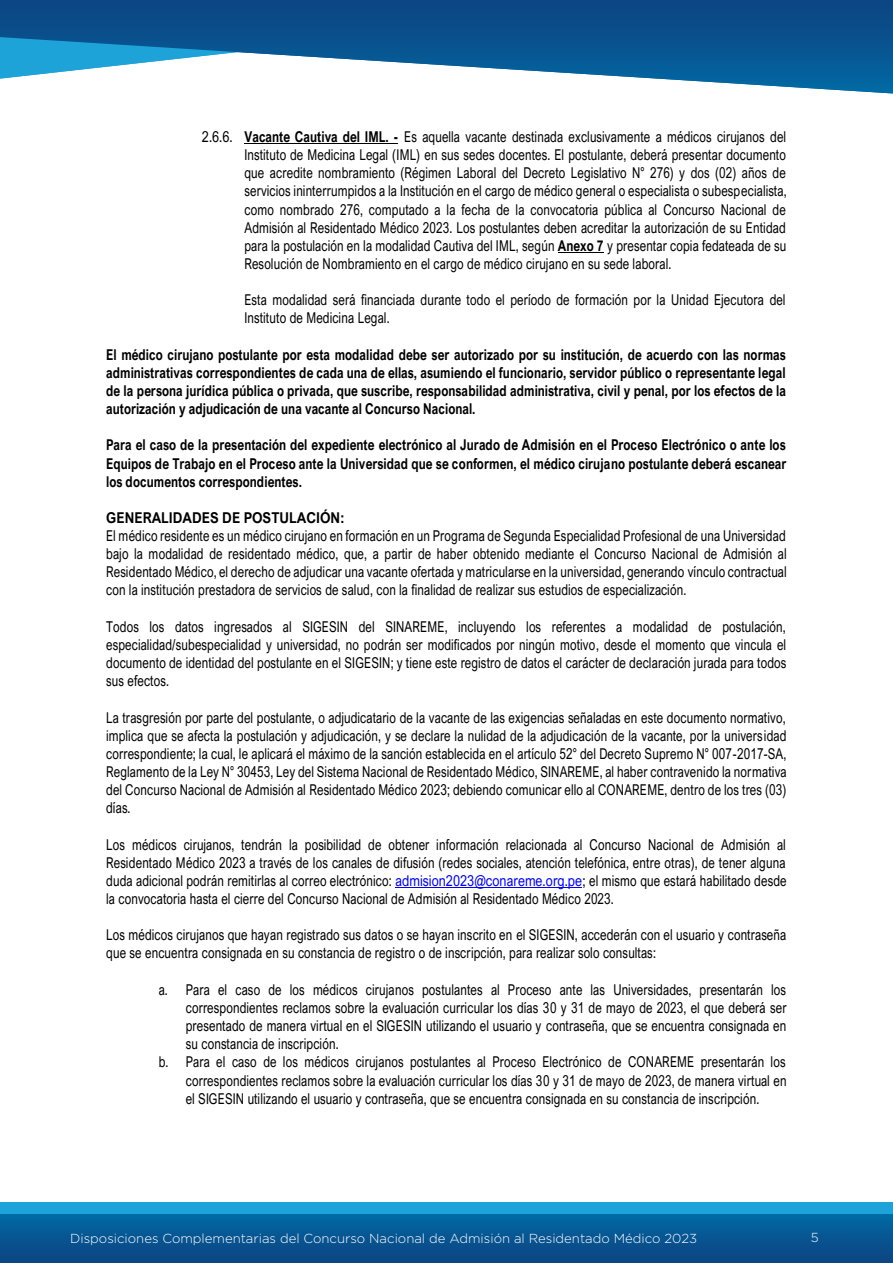
<style>
.page{position:relative;width:893px;height:1263px;background:#fff}
.page>*{position:absolute;margin:0;border:0;box-sizing:border-box;transform-origin:0 0}
.t1{font:15px/18.1px "Arial Nova";letter-spacing:.015em;color:#000;text-align:justify;scale:.78 1}
.t2{font:15px/18.1px "Arial Nova";letter-spacing:.015em;color:#000;text-align:justify;scale:.85 1}
.t3{font:700 15px/18.1px "Arial Nova";letter-spacing:.005em;color:#000;text-align:justify;scale:.8 1}
.t4{font:700 15px "Arial Nova";letter-spacing:.005em;color:#000;scale:.9 1}
.t5{font:300 13.05px "Gotham";color:#fff}
.s1{font-weight:700}
.s2{color:#00f}
</style>
<div class="page">
<div style="left:0;top:1202px;width:893px;height:50px;background:#1da3d8"></div>
<div style="left:0;top:1214px;width:893px;height:49px;background:linear-gradient(to bottom,#0169a3,#0d4381)"></div>
<svg style="left:0;top:0;width:893px;height:93px"></svg>
<hr style="left:244px;top:143px;width:154px;height:1px;background:#000">
<hr style="left:558px;top:252px;width:46px;height:1px;background:#000">
<hr style="left:396px;top:887px;width:186px;height:1px;background:#00f">
<p class="t2" style="left:244px;top:128px;width:639px;text-indent:-42px">2.6.6. <span class="s1">Vacante Cautiva del IML. -</span> Es aquella vacante destinada exclusivamente a médicos cirujanos del Instituto de Medicina Legal (IML) en sus sedes docentes. El postulante, deberá presentar documento que acredite nombramiento (Régimen Laboral del Decreto Legislativo N° 276) y dos (02) años de servicios ininterrumpidos a la Institución en el cargo de médico general o especialista o subespecialista, como nombrado 276, computado a la fecha de la convocatoria pública al Concurso Nacional de Admisión al Residentado Médico 2023. Los postulantes deben acreditar la autorización de su Entidad para la postulación en la modalidad Cautiva del IML, según <span class="s1">Anexo 7</span> y presentar copia fedateada de su Resolución de Nombramiento en el cargo de médico cirujano en su sede laboral.</p>
<p class="t1" style="left:244px;top:291px;width:695px">Esta modalidad será financiada durante todo el período de formación por la Unidad Ejecutora del<br>Instituto de Medicina Legal.</p>
<p class="t3" style="left:106px;top:345px;width:851px">El médico cirujano postulante por esta modalidad debe ser autorizado por su institución, de acuerdo con las normas administrativas correspondientes de cada una de ellas, asumiendo el funcionario, servidor público o representante legal de la persona jurídica pública o privada, que suscribe, responsabilidad administrativa, civil y penal, por los efectos de la autorización y adjudicación de una vacante al Concurso Nacional.</p>
<p class="t3" style="left:106px;top:436px;width:852px">Para el caso de la presentación del expediente electrónico al Jurado de Admisión en el Proceso Electrónico o ante los Equipos de Trabajo en el Proceso ante la Universidad que se conformen, el médico cirujano postulante deberá escanear los documentos correspondientes.</p>
<p class="t4" style="left:106px;top:509px;width:266px">GENERALIDADES DE POSTULACIÓN:</p>
<p class="t1" style="left:106px;top:527px;width:874px">El médico residente es un médico cirujano en formación en un Programa de Segunda Especialidad Profesional de una Universidad bajo la modalidad de residentado médico, que, a partir de haber obtenido mediante el Concurso Nacional de Admisión al Residentado Médico, el derecho de adjudicar una vacante ofertada y matricularse en la universidad, generando vínculo contractual con la institución prestadora de servicios de salud, con la finalidad de realizar sus estudios de especialización.</p>
<p class="t1" style="left:106px;top:617px;width:873px">Todos los datos ingresados al SIGESIN del SINAREME, incluyendo los referentes a modalidad de postulación, especialidad/subespecialidad y universidad, no podrán ser modificados por ningún motivo, desde el momento que vincula el documento de identidad del postulante en el SIGESIN; y tiene este registro de datos el carácter de declaración jurada para todos sus efectos.</p>
<p class="t1" style="left:106px;top:708px;width:874px">La trasgresión por parte del postulante, o adjudicatario de la vacante de las exigencias señaladas en este documento normativo, implica que se afecta la postulación y adjudicación, y se declare la nulidad de la adjudicación de la vacante, por la universidad correspondiente; la cual, le aplicará el máximo de la sanción establecida en el artículo 52° del Decreto Supremo N° 007-2017-SA, Reglamento de la Ley N° 30453, Ley del Sistema Nacional de Residentado Médico, SINAREME, al haber contravenido la normativa del Concurso Nacional de Admisión al Residentado Médico 2023; debiendo comunicar ello al CONAREME, dentro de los tres (03) días.</p>
<p class="t1" style="left:106px;top:835px;width:874px">Los médicos cirujanos, tendrán la posibilidad de obtener información relacionada al Concurso Nacional de Admisión al Residentado Médico 2023 a través de los canales de difusión (redes sociales, atención telefónica, entre otras), de tener alguna duda adicional podrán remitirlas al correo electrónico: <span class="s2">admision2023@conareme.org.pe</span>; el mismo que estará habilitado desde la convocatoria hasta el cierre del Concurso Nacional de Admisión al Residentado Médico 2023.</p>
<p class="t1" style="left:106px;top:926px;width:873px">Los médicos cirujanos que hayan registrado sus datos o se hayan inscrito en el SIGESIN, accederán con el usuario y contraseña que se encuentra consignada en su constancia de registro o de inscripción, para realizar solo consultas:</p>
<p class="t1" style="left:159px;top:980px;width:806px">a. Para el caso de los médicos cirujanos postulantes al Proceso ante las Universidades, presentarán los</p>
<p class="t1" style="left:186px;top:998px;width:772px">correspondientes reclamos sobre la evaluación curricular los días 30 y 31 de mayo de 2023, el que deberá ser</p>
<p class="t1" style="left:186px;top:1017px;width:771px">presentado de manera virtual en el SIGESIN utilizando el usuario y contraseña, que se encuentra consignada en</p>
<p class="t1" style="left:186px;top:1035px;width:197px">su constancia de inscripción.</p>
<p class="t1" style="left:159px;top:1053px;width:805px">b. Para el caso de los médicos cirujanos postulantes al Proceso Electrónico de CONAREME presentarán los</p>
<p class="t1" style="left:186px;top:1071px;width:772px">correspondientes reclamos sobre la evaluación curricular los días 30 y 31 de mayo de 2023, de manera virtual en</p>
<p class="t1" style="left:186px;top:1089px;width:737px">el SIGESIN utilizando el usuario y contraseña, que se encuentra consignada en su constancia de inscripción.</p>
<p class="t5" style="left:70px;top:1231px;width:628px">Disposiciones Complementarias del Concurso Nacional de Admisión al Residentado Médico 2023</p>
<p class="t5" style="left:811px;top:1230px;width:9px">5</p>
</div>
